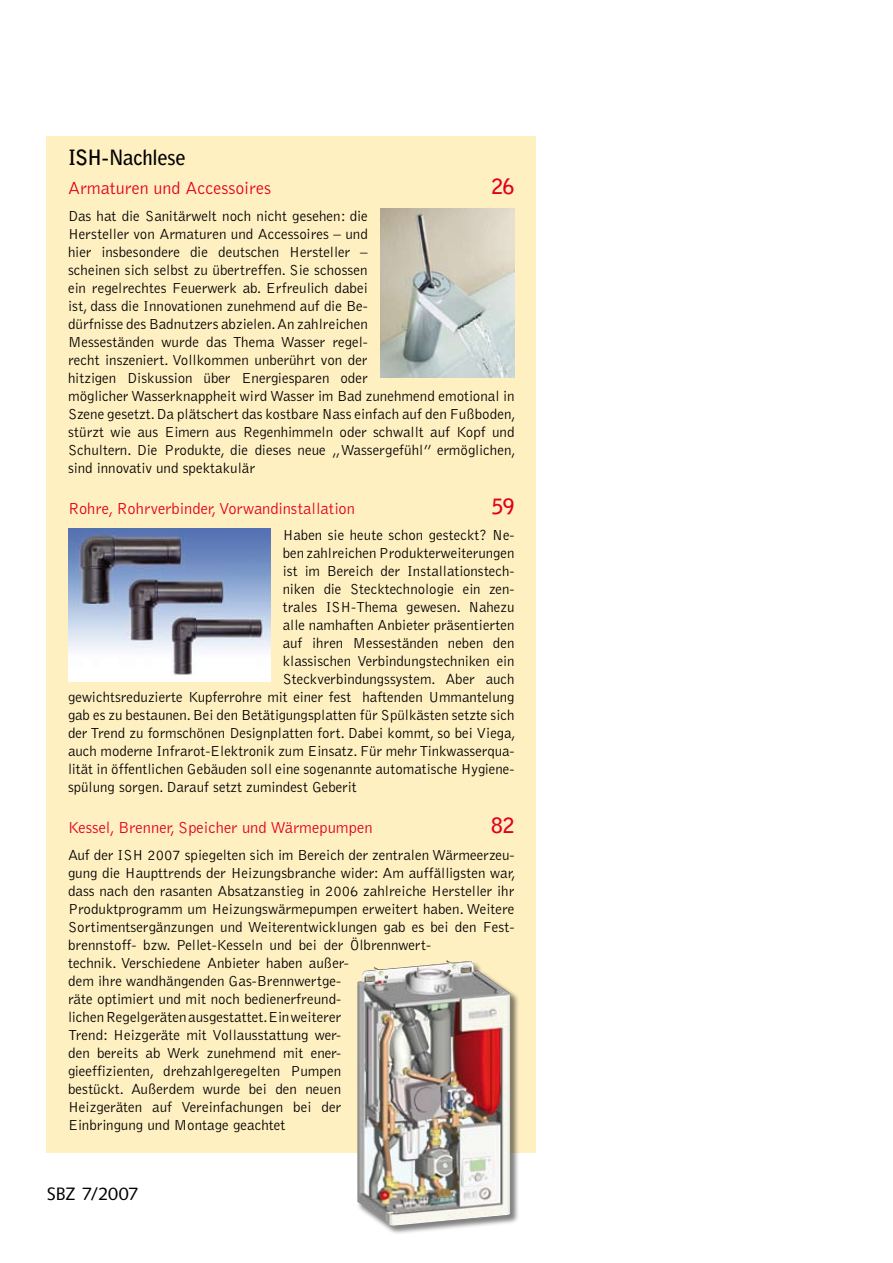
<style>
.page{position:relative;width:893px;height:1263px;background:#fff}
.page>*{position:absolute;margin:0;border:0;box-sizing:border-box;transform-origin:0 0}
.t1{font:700 21px "Bell Gothic Std";letter-spacing:-.025em;color:#000}
.t2{font:700 21px "Bell Gothic Std";color:#e2001a}
.t3{font:300 18px "Bell Gothic Std";color:#e2001a}
.t4{font:18px "Syntax LT Std";letter-spacing:-.01em;color:#000}
.t5{font:300 16.5px "Bell Gothic Std";color:#e2001a}
.t6{font:300 15px/18px "Bell Gothic Std";color:#000}
</style>
<div class="page">
<div style="left:47px;top:136px;width:489px;height:1017px;background:#fff0c2"></div>
<img style="left:381px;top:209px;width:133px;height:168px">
<img style="left:68px;top:529px;width:202px;height:152px">
<div style="left:356px;top:960px;width:164px;height:275px;background:#000;opacity:.5"></div>
<img style="left:447px;top:960px;width:50px;height:24px">
<h1 class="t1" style="left:68px;top:144px;width:120px">ISH-Nachlese</h1>
<p class="t3" style="left:68px;top:178px;width:205px">Armaturen und Accessoires</p>
<h1 class="t2" style="left:491px;top:174px;width:25px">26</h1>
<p class="t6" style="left:68px;top:207px;width:449px">Das hat die Sanitärwelt noch nicht gesehen: die<br>Hersteller von Armaturen und Accessoires – und<br>hier insbesondere die deutschen Hersteller –<br>scheinen sich selbst zu übertreffen. Sie schossen<br>ein regelrechtes Feuerwerk ab. Erfreulich dabei<br>ist, dass die Innovationen zunehmend auf die Be-<br>dürfnisse des Badnutzers abzielen. An zahlreichen<br>Messeständen wurde das Thema Wasser regel-<br>recht inszeniert. Vollkommen unberührt von der<br>hitzigen Diskussion über Energiesparen oder<br>möglicher Wasserknappheit wird Wasser im Bad zunehmend emotional in Szene gesetzt. Da plätschert das kostbare Nass einfach auf den Fußboden, stürzt wie aus Eimern aus Regenhimmeln oder schwallt auf Kopf und Schultern. Die Produkte, die dieses neue „Wassergefühl” ermöglichen, sind innovativ und spektakulär</p>
<p class="t5" style="left:68px;top:499px;width:288px">Rohre, Rohrverbinder, Vorwandinstallation</p>
<h1 class="t2" style="left:492px;top:493px;width:24px">59</h1>
<p class="t6" style="left:283px;top:526px;width:233px">Haben sie heute schon gesteckt? Ne-</p>
<p class="t6" style="left:283px;top:544px;width:233px">ben zahlreichen Produkterweiterungen</p>
<p class="t6" style="left:283px;top:562px;width:233px">ist im Bereich der Installationstech-</p>
<p class="t6" style="left:283px;top:580px;width:233px">niken die Stecktechnologie ein zen-</p>
<p class="t6" style="left:283px;top:598px;width:233px">trales ISH-Thema gewesen. Nahezu</p>
<p class="t6" style="left:283px;top:616px;width:233px">alle namhaften Anbieter präsentierten</p>
<p class="t6" style="left:283px;top:634px;width:233px">auf ihren Messeständen neben den</p>
<p class="t6" style="left:283px;top:652px;width:233px">klassischen Verbindungstechniken ein</p>
<p class="t6" style="left:283px;top:670px;width:233px">Steckverbindungssystem. Aber auch</p>
<p class="t6" style="left:68px;top:688px;width:448px">gewichtsreduzierte Kupferrohre mit einer fest haftenden Ummantelung</p>
<p class="t6" style="left:68px;top:706px;width:448px">gab es zu bestaunen. Bei den Betätigungsplatten für Spülkästen setzte sich</p>
<p class="t6" style="left:68px;top:724px;width:449px">der Trend zu formschönen Designplatten fort. Dabei kommt, so bei Viega,</p>
<p class="t6" style="left:68px;top:742px;width:448px">auch moderne Infrarot-Elektronik zum Einsatz. Für mehr Tinkwasserqua-</p>
<p class="t6" style="left:68px;top:760px;width:448px">lität in öffentlichen Gebäuden soll eine sogenannte automatische Hygiene-</p>
<p class="t6" style="left:68px;top:778px;width:290px">spülung sorgen. Darauf setzt zumindest Geberit</p>
<p class="t5" style="left:68px;top:819px;width:306px">Kessel, Brenner, Speicher und Wärmepumpen</p>
<h1 class="t2" style="left:491px;top:813px;width:25px">82</h1>
<p class="t6" style="left:68px;top:846px;width:449px">Auf der ISH 2007 spiegelten sich im Bereich der zentralen Wärmeerzeu&shy;gung die Haupttrends der Heizungsbranche wider: Am auffälligsten war, dass nach den rasanten Absatzanstieg in 2006 zahlreiche Hersteller ihr Produktprogramm um Heizungswärmepumpen erweitert haben. Weitere Sortimentsergänzungen und Weiterentwicklungen gab es bei den Fest&shy;brennstoff- bzw. Pellet-Kesseln und bei der Ölbrennwert-<br>technik. Verschiedene Anbieter haben außer-<br>dem ihre wandhängenden Gas-Brennwertge-<br>räte optimiert und mit noch bedienerfreund-<br>lichen Regelgeräten ausgestattet. Ein weiterer<br>Trend: Heizgeräte mit Vollausstattung wer-<br>den bereits ab Werk zunehmend mit ener-<br>gieeffizienten, drehzahlgeregelten Pumpen<br>bestückt. Außerdem wurde bei den neuen<br>Heizgeräten auf Vereinfachungen bei der<br>Einbringung und Montage geachtet</p>
<p class="t4" style="left:47px;top:1183px;width:93px">SBZ 7/2007</p>
</div>
